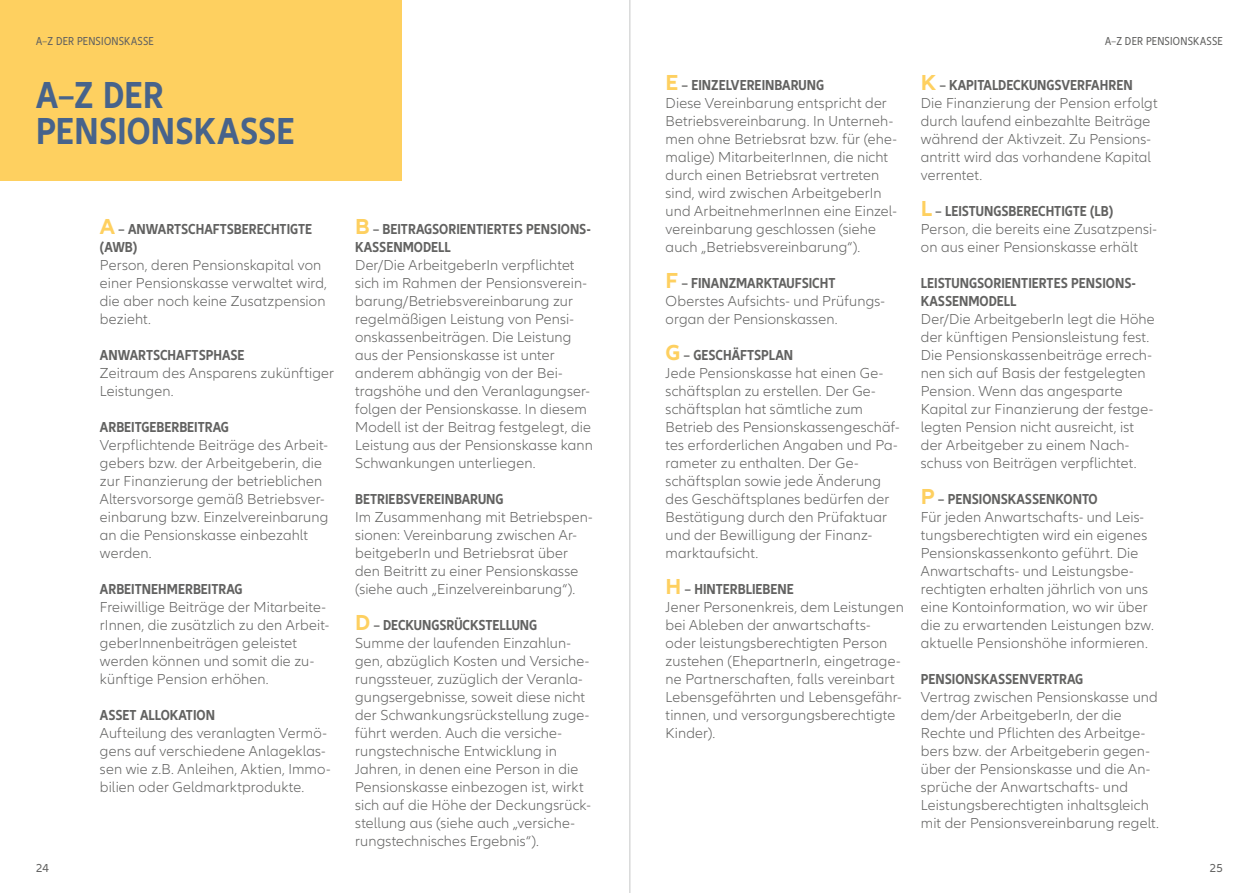
<style>
.page{position:relative;width:1259px;height:893px;background:#fff}
.page>*{position:absolute;margin:0;border:0;box-sizing:border-box;transform-origin:0 0}
.t1{font:700 condensed 39px/36px "Allianz Neo";letter-spacing:.005em;color:#47638b}
.t2{font:300 15px/18px "Allianz Neo";letter-spacing:.01em;color:#626261}
.t3{font:700 condensed 15px/18px "Allianz Neo";color:#626261}
.t4{font:condensed 12px "Allianz Neo";letter-spacing:.02em;color:#626261}
.t5{font:12px "Allianz Neo";color:#626261}
.s1{font-weight:700;font-size:22.5px;color:#fed060}
.s2{font-weight:700;font-stretch:condensed}
.s3{font-stretch:normal;font-size:22.5px;color:#fed060}
</style>
<div class="page">
<div style="left:0;top:0;width:402px;height:180px;background:#fed060"></div>
<hr style="left:629px;top:0;width:1px;height:893px;background:#c5c6c6">
<p class="t4" style="left:36px;top:34px;width:119px">A–Z DER PENSIONSKASSE</p>
<p class="t4" style="left:1105px;top:34px;width:119px">A–Z DER PENSIONSKASSE</p>
<h1 class="t1" style="left:36px;top:78px;width:260px">A–Z DER<br>PENSIONSKASSE</h1>
<p class="t2" style="left:665px;top:77px;width:233px"><span class="s1">E</span> <span class="s2">– EINZELVEREINBARUNG<br></span>Diese Vereinbarung entspricht der Betriebsvereinbarung. In Unterneh&shy;men ohne Betriebsrat bzw. für (ehe&shy;malige) MitarbeiterInnen, die nicht durch einen Betriebsrat vertreten sind, wird zwischen ArbeitgeberIn und ArbeitnehmerInnen eine Einzel&shy;vereinbarung geschlossen (siehe auch „Betriebsvereinbarung“).</p>
<p class="t2" style="left:665px;top:275px;width:221px"><span class="s1">F</span> <span class="s2">– FINANZMARKTAUFSICHT<br></span>Oberstes Aufsichts- und Prüfungs&shy;organ der Pensionskassen.</p>
<p class="t2" style="left:665px;top:347px;width:235px"><span class="s1">G</span> <span class="s2">– GESCHÄFTSPLAN<br></span>Jede Pensionskasse hat einen Ge&shy;schäftsplan zu erstellen. Der Ge&shy;schäftsplan hat sämtliche zum<br>Betrieb des Pensionskassengeschäf&shy;tes erforderlichen Angaben und Pa&shy;rameter zu enthalten. Der Ge&shy;schäftsplan sowie jede Änderung des Geschäftsplanes bedürfen der<br>Bestätigung durch den Prüfaktuar und der Bewilligung der Finanz&shy;marktaufsicht.</p>
<p class="t2" style="left:665px;top:581px;width:240px"><span class="s1">H</span> <span class="s2">– HINTERBLIEBENE<br></span>Jener Personenkreis, dem Leistungen bei Ableben der anwartschafts&shy;oder leistungsberechtigten Person zustehen (EhepartnerIn, eingetrage&shy;ne Partnerschaften, falls vereinbart<br>Lebensgefährten und Lebensgefähr&shy;tinnen, und versorgungsberechtigte<br>Kinder).</p>
<p class="t2" style="left:921px;top:77px;width:238px"><span class="s1">K</span> <span class="s2">– KAPITALDECKUNGSVERFAHREN<br></span>Die Finanzierung der Pension erfolgt durch laufend einbezahlte Beiträge während der Aktivzeit. Zu Pensions&shy;antritt wird das vorhandene Kapital verrentet.</p>
<p class="t2" style="left:921px;top:203px;width:238px"><span class="s1">L</span> <span class="s2">– LEISTUNGSBERECHTIGTE (LB)<br></span>Person, die bereits eine Zusatzpensi&shy;on aus einer Pensionskasse erhält</p>
<p class="t3" style="left:921px;top:274px;width:216px">LEISTUNGSORIENTIERTES PENSIONS-<br>KASSENMODELL</p>
<p class="t2" style="left:921px;top:311px;width:235px">Der/Die ArbeitgeberIn legt die Höhe der künftigen Pensionsleistung fest.<br>Die Pensionskassenbeiträge errech&shy;nen sich auf Basis der festgelegten Pension. Wenn das angesparte Kapital zur Finanzierung der festge&shy;legten Pension nicht ausreicht, ist der Arbeitgeber zu einem Nach&shy;schuss von Beiträgen verpflichtet.</p>
<p class="t2" style="left:921px;top:491px;width:235px"><span class="s1">P</span> <span class="s2">– PENSIONSKASSENKONTO<br></span>Für jeden Anwartschafts- und Leis&shy;tungsberechtigten wird ein eigenes Pensionskassenkonto geführt. Die Anwartschafts- und Leistungsbe&shy;rechtigten erhalten jährlich von uns eine Kontoinformation, wo wir über die zu erwartenden Leistungen bzw. aktuelle Pensionshöhe informieren.</p>
<p class="t3" style="left:921px;top:670px;width:164px">PENSIONSKASSENVERTRAG</p>
<p class="t2" style="left:921px;top:689px;width:240px">Vertrag zwischen Pensionskasse und dem/der ArbeitgeberIn, der die Rechte und Pflichten des Arbeitge&shy;bers bzw. der Arbeitgeberin gegen&shy;über der Pensionskasse und die An&shy;sprüche der Anwartschafts- und Leistungsberechtigten inhaltsgleich mit der Pensionsvereinbarung regelt.</p>
<p class="t3" style="left:100px;top:220px;width:214px"><span class="s3">A</span> – ANWARTSCHAFTSBERECHTIGTE (AWB)</p>
<p class="t2" style="left:100px;top:257px;width:228px">Person, deren Pensionskapital von einer Pensionskasse verwaltet wird, die aber noch keine Zusatzpension bezieht.</p>
<p class="t3" style="left:100px;top:346px;width:146px">ANWARTSCHAFTSPHASE</p>
<p class="t2" style="left:100px;top:365px;width:236px">Zeitraum des Ansparens zukünftiger<br>Leistungen.</p>
<p class="t3" style="left:100px;top:418px;width:131px">ARBEITGEBERBEITRAG</p>
<p class="t2" style="left:100px;top:437px;width:230px">Verpflichtende Beiträge des Arbeit&shy;gebers bzw. der Arbeitgeberin, die zur Finanzierung der betrieblichen<br>Altersvorsorge gemäß Betriebsver&shy;einbarung bzw. Einzelvereinbarung an die Pensionskasse einbezahlt werden.</p>
<p class="t3" style="left:100px;top:580px;width:144px">ARBEITNEHMERBEITRAG</p>
<p class="t2" style="left:100px;top:599px;width:231px">Freiwillige Beiträge der Mitarbeite&shy;rInnen, die zusätzlich zu den Arbeit&shy;geberInnenbeiträgen geleistet werden können und somit die zu&shy;künftige Pension erhöhen.</p>
<p class="t3" style="left:100px;top:706px;width:117px">ASSET ALLOKATION</p>
<p class="t2" style="left:100px;top:725px;width:232px">Aufteilung des veranlagten Vermö&shy;gens auf verschiedene Anlageklas&shy;sen wie z.B. Anleihen, Aktien, Immo&shy;bilien oder Geldmarktprodukte.</p>
<p class="t3" style="left:355px;top:220px;width:237px"><span class="s3">B</span> – BEITRAGSORIENTIERTES PENSIONS-<br>KASSENMODELL</p>
<p class="t2" style="left:355px;top:257px;width:239px">Der/Die ArbeitgeberIn verpflichtet sich im Rahmen der Pensionsverein&shy;barung/Betriebsvereinbarung zur regelmäßigen Leistung von Pensi&shy;onskassenbeiträgen. Die Leistung aus der Pensionskasse ist unter anderem abhängig von der Bei&shy;tragshöhe und den Veranlagungser&shy;folgen der Pensionskasse. In diesem Modell ist der Beitrag festgelegt, die Leistung aus der Pensionskasse kann Schwankungen unterliegen.</p>
<p class="t3" style="left:355px;top:490px;width:150px">BETRIEBSVEREINBARUNG</p>
<p class="t2" style="left:355px;top:509px;width:239px">Im Zusammenhang mit Betriebspen&shy;sionen: Vereinbarung zwischen Ar&shy;beitgeberIn und Betriebsrat über den Beitritt zu einer Pensionskasse (siehe auch „Einzelvereinbarung“).</p>
<p class="t2" style="left:355px;top:617px;width:237px"><span class="s1">D</span> <span class="s2">– DECKUNGSRÜCKSTELLUNG<br></span>Summe der laufenden Einzahlun&shy;gen, abzüglich Kosten und Versiche&shy;rungssteuer, zuzüglich der Veranla&shy;gungsergebnisse, soweit diese nicht der Schwankungsrückstellung zuge&shy;führt werden. Auch die versiche&shy;rungstechnische Entwicklung in Jahren, in denen eine Person in die Pensionskasse einbezogen ist, wirkt sich auf die Höhe der Deckungsrück&shy;stellung aus (siehe auch „versiche&shy;rungstechnisches Ergebnis“).</p>
<p class="t5" style="left:36px;top:861px;width:14px">24</p>
<p class="t5" style="left:1209px;top:861px;width:15px">25</p>
</div>
